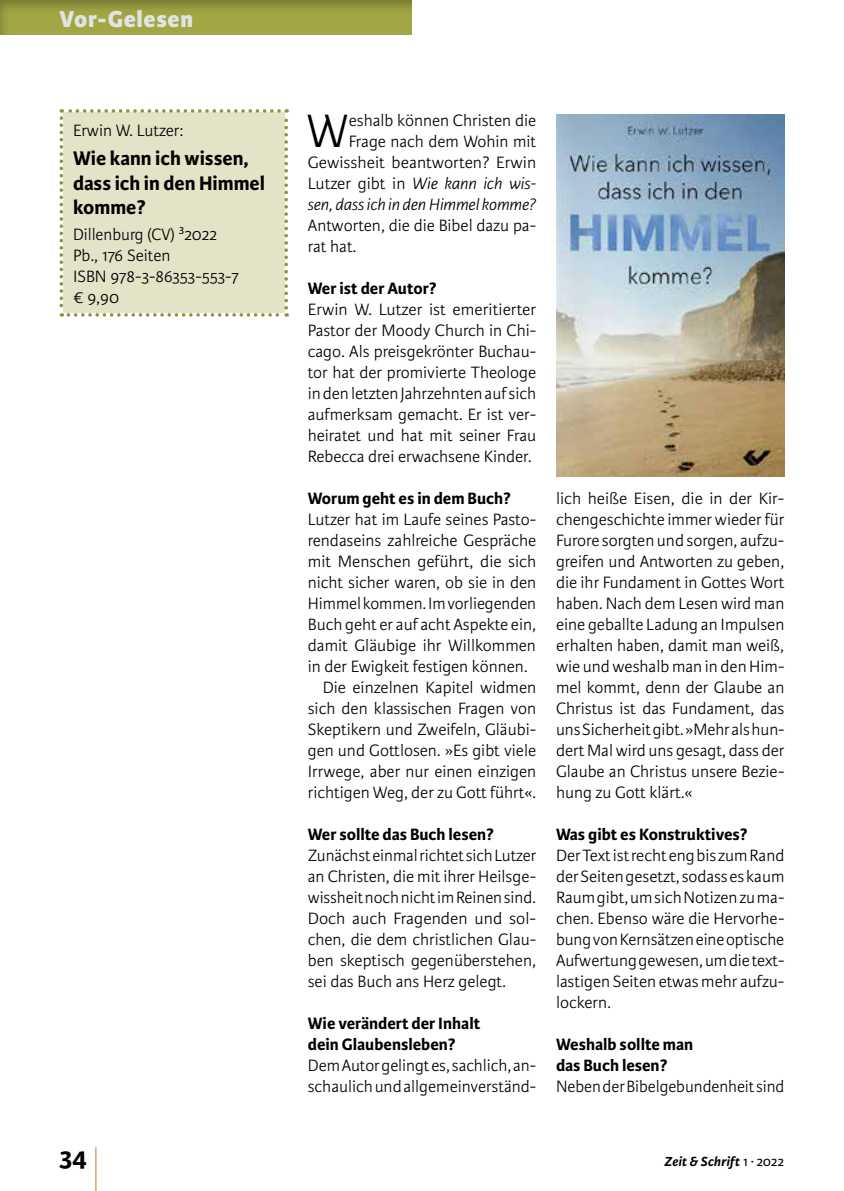
<style>
.page{position:relative;width:844px;height:1191px;background:#fff}
.page>*{position:absolute;margin:0;border:0;box-sizing:border-box;transform-origin:0 0}
.t1{font:300 59.5px "Karmina Sans Basic";color:#df7427;scale:.29 1}
.t2{font:300 49.88px "Karmina Sans Basic";color:#000}
.t3{font:700 28px "Karmina Sans Basic";color:#000}
.t4{font:800 24.5px "Karmina Sans Basic";letter-spacing:.025em;color:#e2e3e4}
.t5{font:700 21px/24.5px "Karmina Sans Basic";color:#000}
.t6{font:300 17.5px/21px "Karmina Sans Basic";color:#000;text-align:justify}
.t7{font:700 17.5px/21px "Karmina Sans Basic";color:#000}
.t8{font:italic 700 14px "Karmina Sans Basic";letter-spacing:.015em;color:#000}
.s1{font-style:italic}
.s2{font-weight:400;font-style:normal}
</style>
<div class="page">
<div style="left:0;top:0;width:413px;height:35px;background:#000;opacity:.3"></div>
<div style="left:60px;top:109px;width:228px;height:208px;background:#e4e2c7"></div>
<img style="left:556px;top:114px;width:228px;height:362px">
<h3 class="t4" style="left:60px;top:4px;width:135px">Vor-Gelesen</h3>
<p class="t6" style="left:73px;top:120px;width:112px">Erwin W. Lutzer:</p>
<p class="t5" style="left:73px;top:146px;width:193px">Wie kann ich wissen, dass ich in den Himmel komme?</p>
<p class="t6" style="left:73px;top:224px;width:167px;text-align:left">Dillenburg (CV) ³2022<br>Pb., 176 Seiten<br>ISBN 978-3-86353-553-7 € 9,90</p>
<p class="t6" style="left:308px;top:110px;width:230px;text-align:right">eshalb können Christen die<br>Frage nach dem Wohin mit<br>Gewissheit beantworten? Erwin<br>Lutzer gibt in <span class="s1">Wie kann ich wis&shy;sen, dass ich in den Himmel komme?</span></p>
<p class="t6" style="left:308px;top:215px;width:230px">Antworten, die die Bibel dazu pa&shy;rat hat.</p>
<p class="t7" style="left:308px;top:278px;width:130px">Wer ist der Autor?</p>
<p class="t6" style="left:308px;top:299px;width:230px">Erwin W. Lutzer ist emeritierter Pastor der Moody Church in Chi&shy;cago. Als preisgekrönter Buchau&shy;tor hat der promivierte Theologe in den letzten Jahrzehnten auf sich aufmerksam gemacht. Er ist ver&shy;heiratet und hat mit seiner Frau Rebecca drei erwachsene Kinder.</p>
<p class="t7" style="left:308px;top:488px;width:205px">Worum geht es in dem Buch?</p>
<p class="t6" style="left:308px;top:509px;width:230px">Lutzer hat im Laufe seines Pasto-</p>
<p class="t6" style="left:308px;top:530px;width:230px">rendaseins zahlreiche Gespräche</p>
<p class="t6" style="left:308px;top:551px;width:230px">mit Menschen geführt, die sich</p>
<p class="t6" style="left:308px;top:572px;width:230px">nicht sicher waren, ob sie in den</p>
<p class="t6" style="left:308px;top:593px;width:230px">Himmel kommen. Im vorliegenden</p>
<p class="t6" style="left:308px;top:614px;width:230px">Buch geht er auf acht Aspekte ein,</p>
<p class="t6" style="left:308px;top:635px;width:230px">damit Gläubige ihr Willkommen</p>
<p class="t6" style="left:308px;top:656px;width:221px">in der Ewigkeit festigen können.</p>
<p class="t6" style="left:322px;top:677px;width:215px">Die einzelnen Kapitel widmen</p>
<p class="t6" style="left:308px;top:698px;width:230px">sich den klassischen Fragen von</p>
<p class="t6" style="left:308px;top:719px;width:230px">Skeptikern und Zweifeln, Gläubi-</p>
<p class="t6" style="left:308px;top:740px;width:230px">gen und Gottlosen. »Es gibt viele</p>
<p class="t6" style="left:308px;top:761px;width:230px">Irrwege, aber nur einen einzigen</p>
<p class="t6" style="left:308px;top:782px;width:230px">richtigen Weg, der zu Gott führt«.</p>
<p class="t7" style="left:308px;top:824px;width:188px">Wer sollte das Buch lesen?</p>
<p class="t6" style="left:308px;top:845px;width:230px">Zunächst einmal richtet sich Lutzer an Christen, die mit ihrer Heilsge&shy;wissheit noch nicht im Reinen sind.<br>Doch auch Fragenden und sol&shy;chen, die dem christlichen Glau&shy;ben skeptisch gegenüberstehen, sei das Buch ans Herz gelegt.</p>
<p class="t7" style="left:308px;top:1013px;width:174px">Wie verändert der Inhalt dein Glaubensleben?</p>
<p class="t6" style="left:308px;top:1055px;width:230px">Dem Autor gelingt es, sachlich, an&shy;schaulich und allgemeinverständ-</p>
<h2 class="t2" style="left:306px;top:104px;width:44px">W</h2>
<p class="t6" style="left:556px;top:488px;width:230px">lich heiße Eisen, die in der Kir&shy;chengeschichte immer wieder für Furore sorgten und sorgen, aufzu&shy;greifen und Antworten zu geben, die ihr Fundament in Gottes Wort haben. Nach dem Lesen wird man eine geballte Ladung an Impulsen erhalten haben, damit man weiß, wie und weshalb man in den Him&shy;mel kommt, denn der Glaube an Christus ist das Fundament, das uns Sicherheit gibt. »Mehr als hun&shy;dert Mal wird uns gesagt, dass der Glaube an Christus unsere Bezie&shy;hung zu Gott klärt.«</p>
<p class="t7" style="left:556px;top:824px;width:193px">Was gibt es Konstruktives?</p>
<p class="t6" style="left:556px;top:845px;width:230px">Der Text ist recht eng bis zum Rand der Seiten gesetzt, sodass es kaum Raum gibt, um sich Notizen zu ma&shy;chen. Ebenso wäre die Hervorhe&shy;bung von Kernsätzen eine optische Aufwertung gewesen, um die text&shy;lastigen Seiten etwas mehr aufzu&shy;lockern.</p>
<p class="t7" style="left:556px;top:1034px;width:139px">Weshalb sollte man das Buch lesen?</p>
<p class="t6" style="left:556px;top:1076px;width:230px">Neben der Bibelgebundenheit sind</p>
<h3 class="t3" style="left:60px;top:1141px;width:29px">34</h3>
<h1 class="t1" style="left:94px;top:1140px;width:17px">|</h1>
<p class="t8" style="left:664px;top:1153px;width:121px">Zeit &amp; Schrift <span class="s2">1 ∙ 2022</span></p>
</div>
